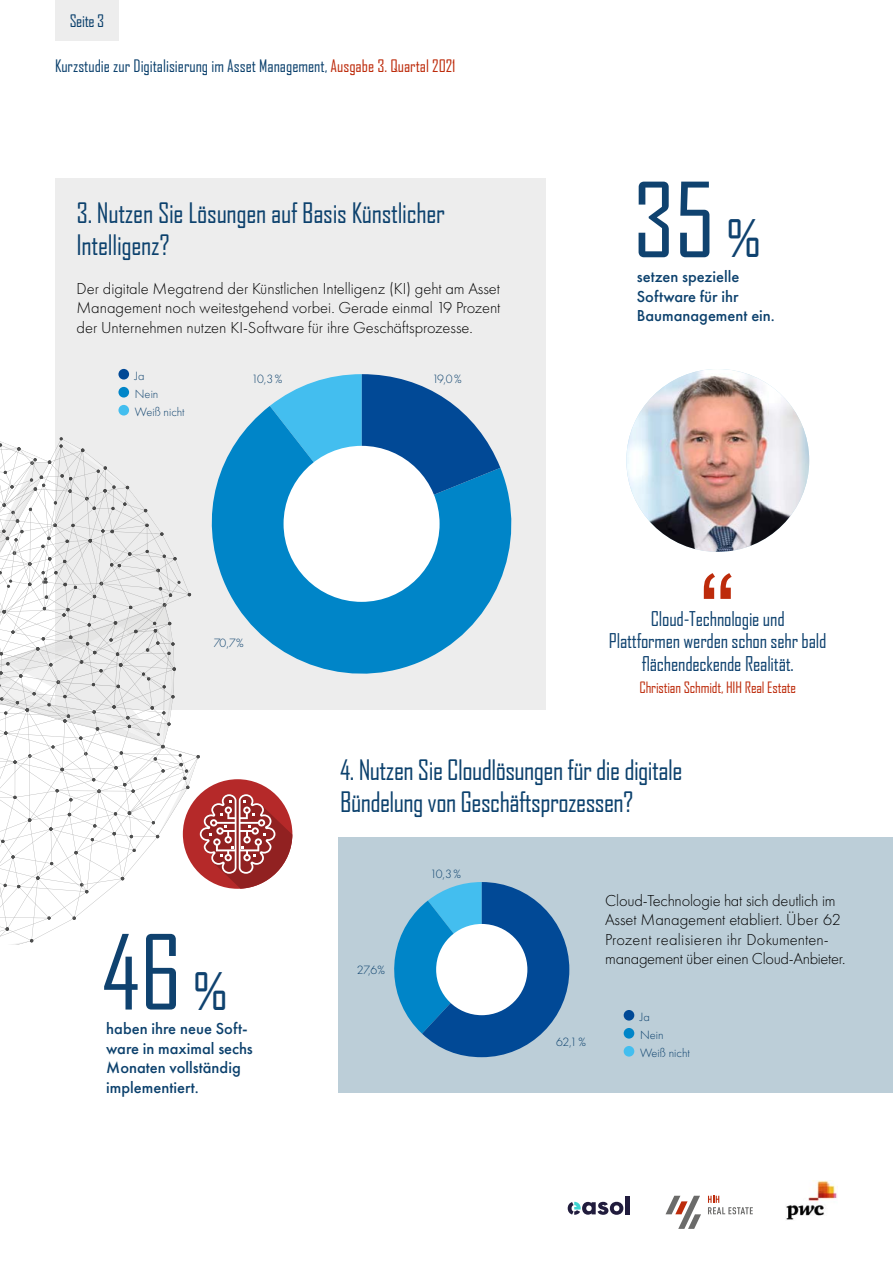
<style>
.page{position:relative;width:893px;height:1263px;background:#fff}
.page>*{position:absolute;margin:0;border:0;box-sizing:border-box;transform-origin:0 0}
.t1{font:99px "Agency FB";color:#0f426f}
.t2{font:27px/32.4px "Agency FB";letter-spacing:-.02em;color:#0c416d}
.t3{font:19.5px/22.5px "Agency FB";letter-spacing:-.01em;color:#0f426f;text-align:center}
.t4{font:300 16.5px/19.5px "Futura PT";color:#000;text-align:justify}
.t5{font:500 16.5px/19.5px "Futura PT";color:#0c416d}
.t6{font:16.5px "Agency FB";color:#0c416d}
.t7{font:15px "Agency FB";letter-spacing:-.01em;color:#bd2b0b}
.t8{font:300 12.45px/18px "Futura PT";color:#0c416d}
.s1{color:#bd2b0b}
.s2{font-size:49.5px}
</style>
<div class="page">
<div style="left:339px;top:837px;width:554px;height:256px;background:#bcced8"></div>
<div style="left:55px;top:179px;width:491px;height:531px;background:#ededed"></div>
<div style="left:118px;top:369px;width:11px;height:10px;background:#014996;border-radius:50%"></div>
<div style="left:624px;top:1010px;width:10px;height:10px;background:#014996;border-radius:50%"></div>
<div style="left:624px;top:1028px;width:10px;height:10px;background:#0085c8;border-radius:50%"></div>
<div style="left:624px;top:1046px;width:10px;height:10px;background:#43beef;border-radius:50%"></div>
<div style="left:55px;top:0;width:64px;height:41px;background:#ededed"></div>
<svg style="left:704px;top:573px;width:28px;height:26px"></svg>
<img style="left:626px;top:369px;width:183px;height:183px;border-radius:91px">
<svg style="left:665px;top:1196px;width:36px;height:33px"></svg>
<svg style="left:708px;top:1196px;width:45px;height:18px"></svg>
<img style="left:786px;top:1180px;width:51px;height:40px">
<div style="left:625px;top:1196px;width:5px;height:18px;background:#211c3d"></div>
<svg style="left:568px;top:1202px;width:55px;height:13px"></svg>
<svg style="left:0;top:374px;width:569px;height:683px"></svg>
<p class="t6" style="left:70px;top:11px;width:36px">Seite 3</p>
<p class="t6" style="left:55px;top:56px;width:402px">Kurzstudie zur Digitalisierung im Asset Management, <span class="s1">Ausgabe 3. Quartal 2021</span></p>
<h2 class="t2" style="left:77px;top:196px;width:370px">3. Nutzen Sie Lösungen auf Basis Künstlicher<br>Intelligenz?</h2>
<p class="t4" style="left:77px;top:279px;width:425px">Der digitale Megatrend der Künstlichen Intelligenz (KI) geht am Asset Management noch weitestgehend vorbei. Gerade einmal 19 Prozent der Unternehmen nutzen KI-Software für ihre Geschäftsprozesse.</p>
<p class="t8" style="left:135px;top:366px;width:51px">Ja<br>Nein<br>Weiß nicht</p>
<p class="t8" style="left:432px;top:369px;width:31px">19,0%</p>
<p class="t8" style="left:252px;top:369px;width:32px">10,3%</p>
<p class="t8" style="left:214px;top:634px;width:31px">70,7%</p>
<h1 class="t1" style="left:632px;top:160px;width:130px">35 <span class="s2">%</span></h1>
<p class="t5" style="left:637px;top:267px;width:140px">setzen spezielle<br>Software für ihr<br>Baumanagement ein.</p>
<p class="t3" style="left:609px;top:607px;width:219px">Cloud-Technologie und<br>Plattformen werden schon sehr bald flächendeckende Realität.</p>
<p class="t7" style="left:639px;top:678px;width:158px">Christian Schmidt, HIH Real Estate</p>
<h2 class="t2" style="left:340px;top:753px;width:344px">4. Nutzen Sie Cloudlösungen für die digitale<br>Bündelung von Geschäftsprozessen?</h2>
<h1 class="t1" style="left:102px;top:912px;width:127px">46 <span class="s2">%</span></h1>
<p class="t5" style="left:106px;top:1019px;width:148px">haben ihre neue Soft&shy;ware in maximal sechs<br>Monaten vollständig implementiert.</p>
<p class="t8" style="left:357px;top:961px;width:30px">27,6%</p>
<p class="t8" style="left:430px;top:865px;width:32px">10,3%</p>
<p class="t8" style="left:556px;top:1033px;width:32px">62,1%</p>
<p class="t4" style="left:605px;top:890px;width:242px;text-align:left">Cloud-Technologie hat sich deutlich im Asset Management etabliert. Über 62<br>Prozent realisieren ihr Dokumenten&shy;management über einen Cloud-Anbieter.</p>
<p class="t8" style="left:640px;top:1007px;width:51px">Ja<br>Nein<br>Weiß nicht</p>
</div>
